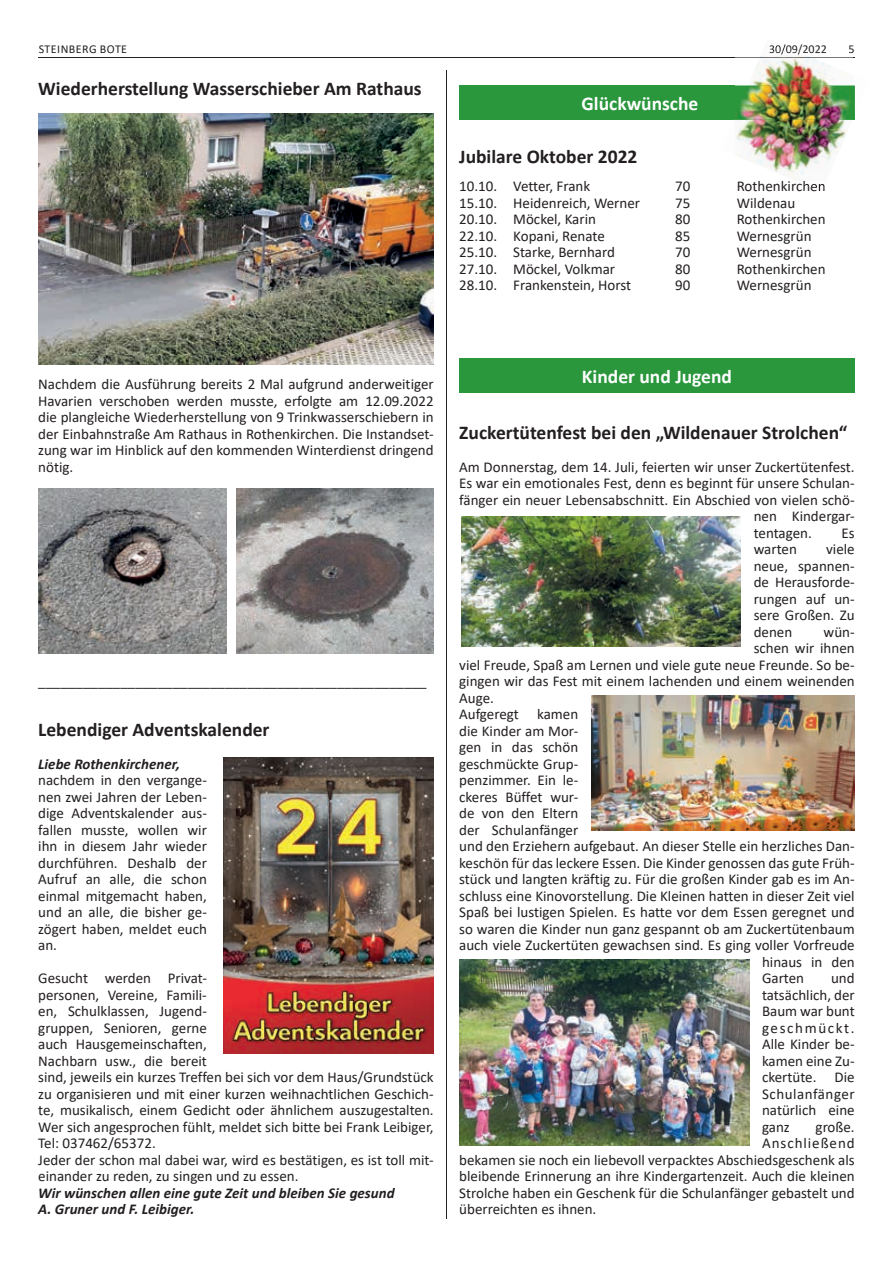
<style>
.page{position:relative;width:893px;height:1263px;background:#fff}
.page>*{position:absolute;margin:0;border:0;box-sizing:border-box;transform-origin:0 0}
.t1{font:700 19.5px "Calibri";color:#231f20}
.t2{font:700 19.5px "Calibri";color:#fff}
.t3{font:15px/16.5px "Calibri";color:#231f20;text-align:justify}
.t4{font:italic 700 15px/16.5px "Calibri";color:#231f20}
.t5{font:15px "Calibri";letter-spacing:.065em;color:#231f20}
.t6{font:12px "Calibri";letter-spacing:.035em;color:#231f20}
</style>
<div class="page">
<hr style="left:38px;top:57px;width:817px;height:1px;background:#231f20">
<hr style="left:446px;top:70px;width:1px;height:1148px;background:#231f20">
<img style="left:38px;top:113px;width:396px;height:251px">
<img style="left:236px;top:488px;width:198px;height:165px">
<img style="left:38px;top:488px;width:188px;height:165px">
<img style="left:224px;top:758px;width:210px;height:295px">
<div style="left:459px;top:86px;width:396px;height:34px;background:#2a973d"></div>
<div style="left:459px;top:358px;width:396px;height:34px;background:#2a973d"></div>
<img style="left:461px;top:516px;width:280px;height:130px">
<img style="left:591px;top:695px;width:264px;height:135px">
<img style="left:459px;top:959px;width:290px;height:187px">
<img style="left:735px;top:85px;width:13px;height:1px">
<svg style="left:735px;top:57px;width:13px;height:1px"></svg>
<img style="left:769px;top:45px;width:26px;height:6px">
<img style="left:854px;top:86px;width:1px;height:28px">
<img style="left:774px;top:170px;width:51px;height:16px">
<img style="left:795px;top:181px;width:29px;height:10px">
<img style="left:748px;top:51px;width:105px;height:35px">
<img style="left:769px;top:51px;width:36px;height:4px">
<img style="left:735px;top:86px;width:118px;height:84px">
<p class="t6" style="left:39px;top:41px;width:90px">STEINBERG BOTE</p>
<p class="t6" style="left:769px;top:41px;width:59px">30/09/2022</p>
<p class="t6" style="left:848px;top:41px;width:8px">5</p>
<h1 class="t1" style="left:38px;top:75px;width:385px">Wiederherstellung Wasserschieber Am Rathaus</h1>
<h1 class="t2" style="left:581px;top:90px;width:118px">Glückwünsche</h1>
<h1 class="t1" style="left:459px;top:143px;width:180px">Jubilare Oktober 2022</h1>
<p class="t3" style="left:459px;top:177px;width:133px">10.10. Vetter, Frank</p>
<p class="t3" style="left:675px;top:177px;width:17px">70</p>
<p class="t3" style="left:737px;top:177px;width:90px">Rothenkirchen</p>
<p class="t3" style="left:459px;top:194px;width:182px">15.10. Heidenreich, Werner</p>
<p class="t3" style="left:675px;top:194px;width:17px">75</p>
<p class="t3" style="left:737px;top:194px;width:60px">Wildenau</p>
<p class="t3" style="left:459px;top:210px;width:138px">20.10. Möckel, Karin</p>
<p class="t3" style="left:675px;top:210px;width:17px">80</p>
<p class="t3" style="left:737px;top:210px;width:90px">Rothenkirchen</p>
<p class="t3" style="left:459px;top:227px;width:147px">22.10. Kopani, Renate</p>
<p class="t3" style="left:675px;top:227px;width:17px">85</p>
<p class="t3" style="left:737px;top:227px;width:76px">Wernesgrün</p>
<p class="t3" style="left:459px;top:243px;width:157px">25.10. Starke, Bernhard</p>
<p class="t3" style="left:675px;top:243px;width:17px">70</p>
<p class="t3" style="left:737px;top:243px;width:76px">Wernesgrün</p>
<p class="t3" style="left:459px;top:260px;width:157px">27.10. Möckel, Volkmar</p>
<p class="t3" style="left:675px;top:260px;width:17px">80</p>
<p class="t3" style="left:737px;top:260px;width:90px">Rothenkirchen</p>
<p class="t3" style="left:459px;top:276px;width:173px">28.10. Frankenstein, Horst</p>
<p class="t3" style="left:675px;top:276px;width:17px">90</p>
<p class="t3" style="left:737px;top:276px;width:76px">Wernesgrün</p>
<p class="t3" style="left:38px;top:375px;width:397px">Nachdem die Ausführung bereits 2 Mal aufgrund anderweitiger Havarien verschoben werden musste, erfolgte am 12.09.2022 die plangleiche Wiederherstellung von 9 Trinkwasserschiebern in der Einbahnstraße Am Rathaus in Rothenkirchen. Die Instandset&shy;zung war im Hinblick auf den kommenden Winterdienst dringend nötig.</p>
<p class="t3" style="left:38px;top:672px;width:390px">____________________________________________________</p>
<h1 class="t1" style="left:38px;top:715px;width:233px">Lebendiger Adventskalender</h1>
<p class="t4" style="left:38px;top:755px;width:143px">Liebe Rothenkirchener,</p>
<p class="t3" style="left:38px;top:771px;width:170px">nachdem in den vergange&shy;nen zwei Jahren der Leben&shy;dige Adventskalender aus&shy;fallen musste, wollen wir ihn in diesem Jahr wieder durchführen. Deshalb der Aufruf an alle, die schon einmal mitgemacht haben, und an alle, die bisher ge&shy;zögert haben, meldet euch an.</p>
<p class="t3" style="left:38px;top:969px;width:397px;text-align:left">Gesucht werden Privat-<br>personen, Vereine, Famili-<br>en, Schulklassen, Jugend-<br>gruppen, Senioren, gerne<br>auch Hausgemeinschaften,<br>Nachbarn usw., die bereit<br>sind, jeweils ein kurzes Treffen bei sich vor dem Haus/Grundstück zu organisieren und mit einer kurzen weihnachtlichen Geschich&shy;te, musikalisch, einem Gedicht oder ähnlichem auszugestalten.<br>Wer sich angesprochen fühlt, meldet sich bitte bei Frank Leibiger, Tel: 037462/65372.<br>Jeder der schon mal dabei war, wird es bestätigen, es ist toll mit&shy;einander zu reden, zu singen und zu essen.</p>
<p class="t4" style="left:38px;top:1184px;width:358px">Wir wünschen allen eine gute Zeit und bleiben Sie gesund<br>A. Gruner und F. Leibiger.</p>
<h1 class="t2" style="left:582px;top:362px;width:152px">Kinder und Jugend</h1>
<h1 class="t1" style="left:459px;top:418px;width:390px">Zuckertütenfest bei den „Wildenauer Strolchen“</h1>
<p class="t3" style="left:459px;top:458px;width:397px">Am Donnerstag, dem 14. Juli, feierten wir unser Zuckertütenfest.</p>
<p class="t3" style="left:459px;top:474px;width:397px">Es war ein emotionales Fest, denn es beginnt für unsere Schulan-</p>
<p class="t3" style="left:459px;top:491px;width:397px">fänger ein neuer Lebensabschnitt. Ein Abschied von vielen schö-</p>
<p class="t3" style="left:754px;top:507px;width:102px">nen Kindergar-</p>
<p class="t3" style="left:754px;top:524px;width:60px">tentagen.</p>
<p class="t3" style="left:841px;top:524px;width:15px">Es</p>
<p class="t3" style="left:754px;top:540px;width:45px">warten</p>
<p class="t3" style="left:754px;top:540px;width:102px;text-indent:72px">viele neue, spannen&shy;de Herausforde&shy;rungen auf un&shy;sere Großen. Zu denen</p>
<p class="t3" style="left:824px;top:623px;width:33px">wün-</p>
<p class="t3" style="left:754px;top:639px;width:102px">schen wir ihnen</p>
<p class="t3" style="left:459px;top:656px;width:397px">viel Freude, Spaß am Lernen und viele gute neue Freunde. So be-</p>
<p class="t3" style="left:459px;top:672px;width:397px">gingen wir das Fest mit einem lachenden und einem weinenden</p>
<p class="t3" style="left:459px;top:689px;width:36px">Auge.</p>
<p class="t3" style="left:459px;top:705px;width:121px">Aufgeregt kamen</p>
<p class="t3" style="left:459px;top:722px;width:121px">die Kinder am Mor-</p>
<p class="t3" style="left:459px;top:738px;width:121px">gen in das schön</p>
<p class="t3" style="left:459px;top:755px;width:121px">geschmückte Grup-</p>
<p class="t3" style="left:459px;top:771px;width:121px">penzimmer. Ein le-</p>
<p class="t3" style="left:459px;top:788px;width:121px">ckeres Büffet wur-</p>
<p class="t3" style="left:459px;top:804px;width:121px">de von den Eltern</p>
<p class="t3" style="left:459px;top:821px;width:121px">der Schulanfänger</p>
<p class="t3" style="left:459px;top:837px;width:397px">und den Erziehern aufgebaut. An dieser Stelle ein herzliches Dan-</p>
<p class="t3" style="left:459px;top:854px;width:397px">keschön für das leckere Essen. Die Kinder genossen das gute Früh-</p>
<p class="t3" style="left:459px;top:870px;width:397px">stück und langten kräftig zu. Für die großen Kinder gab es im An-</p>
<p class="t3" style="left:459px;top:887px;width:397px">schluss eine Kinovorstellung. Die Kleinen hatten in dieser Zeit viel</p>
<p class="t3" style="left:459px;top:903px;width:397px">Spaß bei lustigen Spielen. Es hatte vor dem Essen geregnet und</p>
<p class="t3" style="left:459px;top:920px;width:397px">so waren die Kinder nun ganz gespannt ob am Zuckertütenbaum</p>
<p class="t3" style="left:459px;top:936px;width:397px">auch viele Zuckertüten gewachsen sind. Es ging voller Vorfreude</p>
<p class="t3" style="left:762px;top:953px;width:94px">hinaus in den</p>
<p class="t3" style="left:762px;top:969px;width:44px">Garten</p>
<p class="t3" style="left:762px;top:969px;width:94px;text-indent:69px">und tatsächlich, der Baum war bunt geschmückt.<br>Alle Kinder be&shy;kamen eine Zu&shy;ckertüte. Die Schulanfänger natürlich eine ganz</p>
<p class="t3" style="left:816px;top:1118px;width:41px">große.</p>
<p class="t5" style="left:762px;top:1133px;width:94px">Anschließend</p>
<p class="t3" style="left:459px;top:1151px;width:397px">bekamen sie noch ein liebevoll verpacktes Abschiedsgeschenk als</p>
<p class="t3" style="left:459px;top:1167px;width:397px">bleibende Erinnerung an ihre Kindergartenzeit. Auch die kleinen</p>
<p class="t3" style="left:459px;top:1184px;width:397px">Strolche haben ein Geschenk für die Schulanfänger gebastelt und</p>
<p class="t3" style="left:459px;top:1200px;width:139px">überreichten es ihnen.</p>
</div>
